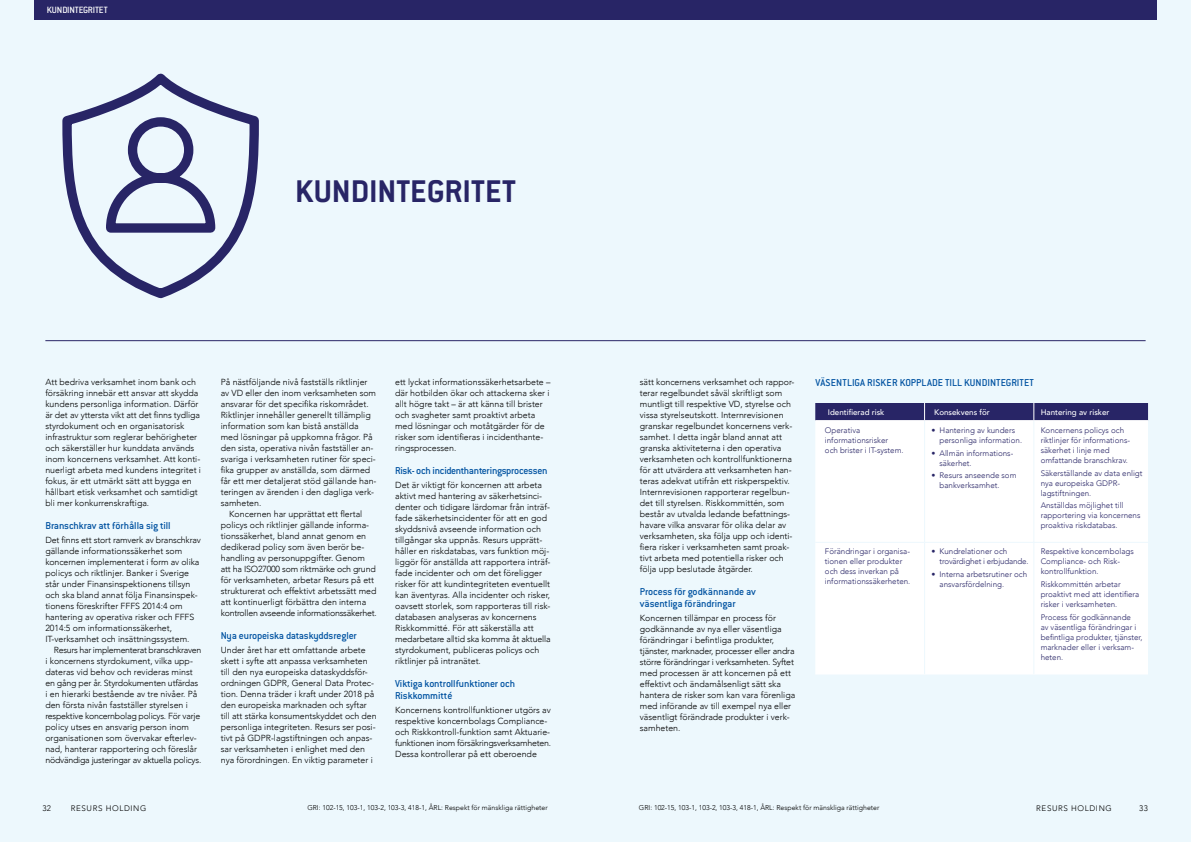
<style>
.page{position:relative;width:1191px;height:842px;background:#edf8fd}
.page>*{position:absolute;margin:0;border:0;box-sizing:border-box;transform-origin:0 0}
.t1{font:700 34.5px "Conduit ITC";color:#282566}
.t2{font:11px/12px "Conduit ITC Medium";letter-spacing:-.01em;color:#0052a1}
.t3{font:11px "Conduit ITC Medium";letter-spacing:-.03em;color:#0052a1}
.t4{font:10px "Conduit ITC Medium";letter-spacing:-.015em;color:#fff}
.t5{font:300 8.8px/11px "Avenir";color:#000}
.t6{font:300 8.8px "Avenir";letter-spacing:-.025em;color:#000}
.t7{font:300 8.8px "Avenir";letter-spacing:-.02em;color:#000}
.t8{font:300 8px/10px "Avenir";color:#282566}
.t9{font:500 8px "Avenir";color:#fff}
.t10{font:300 8px/10px "Avenir";letter-spacing:-.02em;color:#282566}
.t11{font:300 8px "Avenir";letter-spacing:.075em;color:#000}
.t12{font:300 7px "Avenir";color:#000}
</style>
<div class="page">
<svg style="left:62px;top:73px;width:197px;height:226px"></svg>
<div style="left:34px;top:0;width:1123px;height:20px;background:#282566"></div>
<hr style="left:45px;top:340px;width:1100px;height:1px;background:#282566">
<div style="left:815px;top:421px;width:333px;height:253px;background:#fff"></div>
<hr style="left:815px;top:674px;width:109px;height:1px;background:#fff">
<hr style="left:924px;top:674px;width:109px;height:1px;background:#fff">
<hr style="left:1033px;top:674px;width:115px;height:1px;background:#fff">
<div style="left:815px;top:403px;width:333px;height:18px;background:#282566"></div>
<hr style="left:924px;top:421px;width:1px;height:121px;background:#edf8fd">
<hr style="left:1033px;top:421px;width:1px;height:121px;background:#edf8fd">
<hr style="left:815px;top:542px;width:109px;height:1px;background:#edf8fd">
<hr style="left:924px;top:542px;width:109px;height:1px;background:#edf8fd">
<hr style="left:924px;top:543px;width:1px;height:131px;background:#edf8fd">
<hr style="left:1033px;top:542px;width:115px;height:1px;background:#edf8fd">
<hr style="left:1033px;top:543px;width:1px;height:131px;background:#edf8fd">
<p class="t4" style="left:47px;top:4px;width:62px">KUNDINTEGRITET</p>
<h1 class="t1" style="left:295px;top:171px;width:222px">KUNDINTEGRITET</h1>
<p class="t5" style="left:45px;top:377px;width:157px">Att bedriva verksamhet inom bank och försäkring innebär ett ansvar att skydda kundens personliga information. Därför är det av yttersta vikt att det finns tydliga styrdokument och en organisatorisk infrastruktur som reglerar behörigheter och säkerställer hur kunddata används inom koncernens verksamhet. Att konti&shy;nuerligt arbeta med kundens integritet i fokus, är ett utmärkt sätt att bygga en hållbart etisk verksamhet och samtidigt bli mer konkurrenskraftiga.</p>
<p class="t2" style="left:45px;top:519px;width:127px">Branschkrav att förhålla sig till</p>
<p class="t5" style="left:45px;top:535px;width:157px">Det finns ett stort ramverk av branschkrav gällande informationssäkerhet som koncernen implementerat i form av olika policys och riktlinjer. Banker i Sverige står under Finansinspektionens tillsyn och ska bland annat följa Finansinspek&shy;tionens föreskrifter FFFS 2014:4 om hantering av operativa risker och FFFS 2014:5 om informationssäkerhet, IT-verksamhet och insättningssystem.</p>
<p class="t5" style="left:45px;top:645px;width:157px;text-indent:9px">Resurs har implementerat branschkraven i koncernens styrdokument, vilka upp&shy;dateras vid behov och revideras minst en gång per år. Styrdokumenten utfärdas i en hierarki bestående av tre nivåer. På den första nivån fastställer styrelsen i respektive koncernbolag policys. För varje policy utses en ansvarig person inom organisationen som övervakar efterlev&shy;nad, hanterar rapportering och föreslår nödvändiga justeringar av aktuella policys.</p>
<p class="t5" style="left:221px;top:377px;width:148px">På nästföljande nivå fastställs riktlinjer</p>
<p class="t5" style="left:221px;top:388px;width:157px">av VD eller den inom verksamheten som</p>
<p class="t5" style="left:221px;top:399px;width:149px">ansvarar för det specifika riskområdet.</p>
<p class="t5" style="left:221px;top:410px;width:151px">Riktlinjer innehåller generellt tillämplig</p>
<p class="t5" style="left:221px;top:421px;width:139px">information som kan bistå anställda</p>
<p class="t5" style="left:221px;top:432px;width:153px">med lösningar på uppkomna frågor. På</p>
<p class="t5" style="left:221px;top:443px;width:154px">den sista, operativa nivån fastställer an-</p>
<p class="t5" style="left:221px;top:454px;width:157px">svariga i verksamheten rutiner för speci-</p>
<p class="t5" style="left:221px;top:465px;width:151px">fika grupper av anställda, som därmed</p>
<p class="t5" style="left:221px;top:476px;width:157px">får ett mer detaljerat stöd gällande han-</p>
<p class="t5" style="left:221px;top:487px;width:155px">teringen av ärenden i den dagliga verk-</p>
<p class="t5" style="left:221px;top:498px;width:42px">samheten.</p>
<p class="t5" style="left:229px;top:509px;width:135px">Koncernen har upprättat ett flertal</p>
<p class="t5" style="left:221px;top:520px;width:150px">policys och riktlinjer gällande informa-</p>
<p class="t5" style="left:221px;top:531px;width:147px">tionssäkerhet, bland annat genom en</p>
<p class="t5" style="left:221px;top:542px;width:145px">dedikerad policy som även berör be-</p>
<p class="t5" style="left:221px;top:553px;width:146px">handling av personuppgifter. Genom</p>
<p class="t7" style="left:221px;top:564px;width:156px">att ha ISO27000 som riktmärke och grund</p>
<p class="t5" style="left:221px;top:575px;width:155px">för verksamheten, arbetar Resurs på ett</p>
<p class="t5" style="left:221px;top:586px;width:157px">strukturerat och effektivt arbetssätt med</p>
<p class="t5" style="left:221px;top:597px;width:147px">att kontinuerligt förbättra den interna</p>
<p class="t6" style="left:221px;top:608px;width:157px">kontrollen avseende informationssäkerhet.</p>
<p class="t2" style="left:221px;top:629px;width:138px">Nya europeiska dataskyddsregler</p>
<p class="t5" style="left:221px;top:645px;width:157px">Under året har ett omfattande arbete skett i syfte att anpassa verksamheten till den nya europeiska dataskyddsför&shy;ordningen GDPR, General Data Protec&shy;tion. Denna träder i kraft under 2018 på den europeiska marknaden och syftar till att stärka konsumentskyddet och den personliga integriteten. Resurs ser posi&shy;tivt på GDPR-lagstiftningen och anpas&shy;sar verksamheten i enlighet med den nya förordningen. En viktig parameter i</p>
<p class="t5" style="left:395px;top:377px;width:157px">ett lyckat informationssäkerhetsarbete – där hotbilden ökar och attackerna sker i allt högre takt – är att känna till brister och svagheter samt proaktivt arbeta med lösningar och motåtgärder för de risker som identifieras i incidenthante&shy;ringsprocessen.</p>
<p class="t3" style="left:395px;top:464px;width:154px">Risk- och incidenthanteringsprocessen</p>
<p class="t5" style="left:395px;top:480px;width:157px">Det är viktigt för koncernen att arbeta aktivt med hantering av säkerhetsinci&shy;denter och tidigare lärdomar från inträf&shy;fade säkerhetsincidenter för att en god skyddsnivå avseende information och tillgångar ska uppnås. Resurs upprätt&shy;håller en riskdatabas, vars funktion möj&shy;liggör för anställda att rapportera inträf&shy;fade incidenter och om det föreligger risker för att kundintegriteten eventuellt kan äventyras. Alla incidenter och risker, oavsett storlek, som rapporteras till risk&shy;databasen analyseras av koncernens Riskkommitté. För att säkerställa att medarbetare alltid ska komma åt aktuella styrdokument, publiceras policys och riktlinjer på intranätet.</p>
<p class="t2" style="left:395px;top:677px;width:121px">Viktiga kontrollfunktioner och<br>Riskkommitté</p>
<p class="t5" style="left:395px;top:704px;width:157px">Koncernens kontrollfunktioner utgörs av respektive koncernbolags Compliance&shy;och Riskkontroll-funktion samt Aktuarie&shy;funktionen inom försäkringsverksamheten.<br>Dessa kontrollerar på ett oberoende</p>
<p class="t5" style="left:640px;top:377px;width:156px">sätt koncernens verksamhet och rappor&shy;terar regelbundet såväl skriftligt som muntligt till respektive VD, styrelse och vissa styrelseutskott. Internrevisionen granskar regelbundet koncernens verk&shy;samhet. I detta ingår bland annat att granska aktiviteterna i den operativa verksamheten och kontrollfunktionerna för att utvärdera att verksamheten han&shy;teras adekvat utifrån ett riskperspektiv.<br>Internrevisionen rapporterar regelbun&shy;det till styrelsen. Riskkommittén, som består av utvalda ledande befattnings&shy;havare vilka ansvarar för olika delar av verksamheten, ska följa upp och identi&shy;fiera risker i verksamheten samt proak&shy;tivt arbeta med potentiella risker och följa upp beslutade åtgärder.</p>
<p class="t2" style="left:640px;top:585px;width:117px">Process för godkännande av väsentliga förändringar</p>
<p class="t5" style="left:640px;top:613px;width:157px">Koncernen tillämpar en process för godkännande av nya eller väsentliga förändringar i befintliga produkter, tjänster, marknader, processer eller andra större förändringar i verksamheten. Syftet med processen är att koncernen på ett effektivt och ändamålsenligt sätt ska hantera de risker som kan vara förenliga med införande av till exempel nya eller väsentligt förändrade produkter i verk&shy;samheten.</p>
<p class="t2" style="left:815px;top:377px;width:220px">VÄSENTLIGA RISKER KOPPLADE TILL KUNDINTEGRITET</p>
<p class="t9" style="left:827px;top:405px;width:58px">Identifierad risk</p>
<p class="t9" style="left:934px;top:405px;width:57px">Konsekvens för</p>
<p class="t9" style="left:1040px;top:405px;width:70px">Hantering av risker</p>
<p class="t8" style="left:825px;top:425px;width:80px">Operativa informationsrisker<br>och brister i IT-system.</p>
<p class="t8" style="left:939px;top:425px;width:84px;text-indent:-8px">• Hantering av kunders personliga information.</p>
<p class="t8" style="left:1040px;top:425px;width:90px">Koncernens policys och riktlinjer för informations&shy;säkerhet i linje med omfattande branschkrav.</p>
<p class="t8" style="left:1040px;top:468px;width:103px">Säkerställande av data enligt nya europeiska GDPR&shy;lagstiftningen.</p>
<p class="t8" style="left:1040px;top:501px;width:101px">Anställdas möjlighet till rapportering via koncernens proaktiva riskdatabas.</p>
<p class="t8" style="left:939px;top:448px;width:75px;text-indent:-8px">• Allmän informations&shy;säkerhet.</p>
<p class="t8" style="left:939px;top:471px;width:78px;text-indent:-8px">• Resurs anseende som bankverksamhet.</p>
<p class="t8" style="left:825px;top:547px;width:87px">Förändringar i organisa&shy;tionen eller produkter och dess inverkan på informationssäkerheten.</p>
<p class="t10" style="left:939px;top:547px;width:90px;text-indent:-8px">• Kundrelationer och trovärdighet i erbjudande.</p>
<p class="t8" style="left:939px;top:569px;width:89px;text-indent:-8px">• Interna arbetsrutiner och ansvarsfördelning.</p>
<p class="t8" style="left:1040px;top:547px;width:95px">Respektive koncernbolags<br>Compliance- och Risk&shy;kontrollfunktion.</p>
<p class="t8" style="left:1040px;top:579px;width:100px">Riskkommittén arbetar proaktivt med att identifiera risker i verksamheten.</p>
<p class="t8" style="left:1040px;top:612px;width:103px">Process för godkännande<br>av väsentliga förändringar i befintliga produkter, tjänster, marknader eller i verksam&shy;heten.</p>
<p class="t11" style="left:43px;top:803px;width:10px">32</p>
<p class="t11" style="left:71px;top:803px;width:77px">RESURS HOLDING</p>
<p class="t12" style="left:639px;top:803px;width:242px">GRI: 102-15, 103-1, 103-2, 103-3, 418-1, ÅRL: Respekt för mänskliga rättigheter</p>
<p class="t11" style="left:1036px;top:803px;width:77px">RESURS HOLDING</p>
<p class="t11" style="left:1139px;top:803px;width:10px">33</p>
<p class="t12" style="left:307px;top:803px;width:242px">GRI: 102-15, 103-1, 103-2, 103-3, 418-1, ÅRL: Respekt för mänskliga rättigheter</p>
</div>
